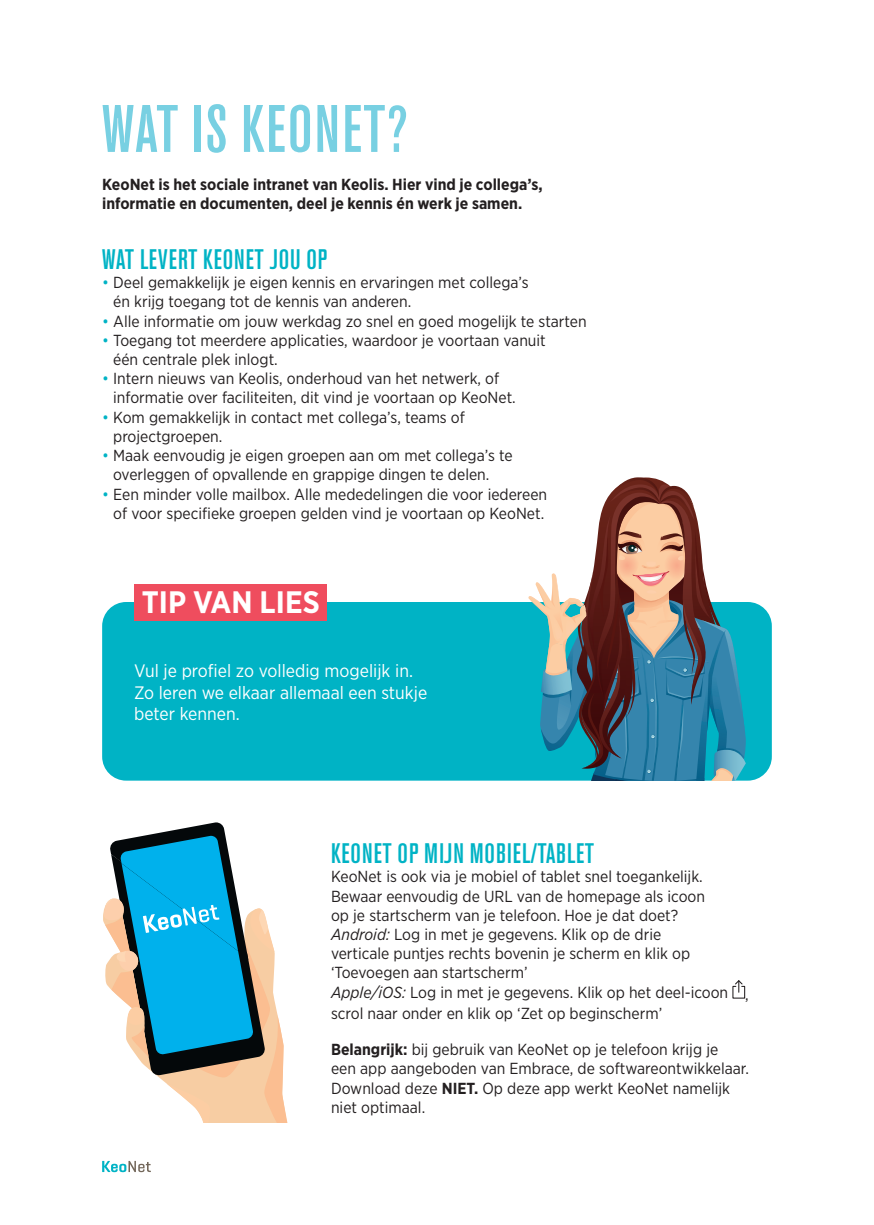
<style>
.page{position:relative;width:874px;height:1225px;background:#fff}
.page>*{position:absolute;margin:0;border:0;box-sizing:border-box;transform-origin:0 0}
.No_Spacing{font:500 condensed 66.4px "Akzidenz Grotesk BE";letter-spacing:.025em;color:#78d0e2}
.t1{font:700 31px "Gotham Narrow";color:#fff}
.No_Spacing-2{font:500 condensed 28px "Akzidenz Grotesk BE";letter-spacing:.03em;color:#00b3c5}
.t2{font:18px/21.6px "Gotham Narrow";color:#fff}
.t3{font:16px/19.2px "Gotham Narrow";color:#231f20}
.t4{font:700 16px/19.2px "Gotham Narrow";color:#231f20}
.s1{color:#00b3c5}
.s2{font-style:italic}
.s3{font-weight:700}
</style>
<div class="page">
<svg style="left:732px;top:980px;width:13px;height:19px"></svg>
<div style="left:102px;top:602px;width:669px;height:178px;background:#00b3c5;border-radius:24px"></div>
<div style="left:134px;top:584px;width:193px;height:36px;background:#ef4d5e"></div>
<svg style="left:528px;top:477px;width:217px;height:304px"></svg>
<svg style="left:102px;top:822px;width:186px;height:350px"></svg>
<p class="No_Spacing" style="left:102px;top:92px;width:307px">WAT IS KEONET?</p>
<p class="t4" style="left:102px;top:174px;width:442px">KeoNet is het sociale intranet van Keolis. Hier vind je collega’s, informatie en documenten, deel je kennis én werk je samen.</p>
<p class="No_Spacing-2" style="left:102px;top:244px;width:226px">WAT LEVERT KEONET JOU OP</p>
<p class="t3" style="left:113px;top:273px;width:417px;text-indent:-11px"><span class="s1">•</span> Deel gemakkelijk je eigen kennis en ervaringen met collega’s én krijg toegang tot de kennis van anderen.</p>
<p class="t3" style="left:102px;top:311px;width:486px"><span class="s1">•</span> Alle informatie om jouw werkdag zo snel en goed mogelijk te starten</p>
<p class="t3" style="left:113px;top:330px;width:434px;text-indent:-11px"><span class="s1">•</span> Toegang tot meerdere applicaties, waardoor je voortaan vanuit één centrale plek inlogt.</p>
<p class="t3" style="left:113px;top:369px;width:404px;text-indent:-11px"><span class="s1">•</span> Intern nieuws van Keolis, onderhoud van het netwerk, of informatie over faciliteiten, dit vind je voortaan op KeoNet.</p>
<p class="t3" style="left:113px;top:407px;width:353px;text-indent:-11px"><span class="s1">•</span> Kom gemakkelijk in contact met collega’s, teams of projectgroepen.</p>
<p class="t3" style="left:113px;top:445px;width:400px;text-indent:-11px"><span class="s1">•</span> Maak eenvoudig je eigen groepen aan om met collega’s te overleggen of opvallende en grappige dingen te delen.</p>
<p class="t3" style="left:102px;top:484px;width:446px;text-align:center"><span class="s1">•</span> Een minder volle mailbox. Alle mededelingen die voor iedereen of voor specifieke groepen gelden vind je voortaan op KeoNet.</p>
<p class="t1" style="left:142px;top:582px;width:179px">TIP VAN LIES</p>
<p class="t2" style="left:134px;top:659px;width:294px">Vul je profiel zo volledig mogelijk in.<br>Zo leren we elkaar allemaal een stukje beter kennen.</p>
<p class="No_Spacing-2" style="left:331px;top:838px;width:264px">KEONET OP MIJN MOBIEL/TABLET</p>
<p class="t3" style="left:331px;top:867px;width:373px">KeoNet is ook via je mobiel of tablet snel toegankelijk.</p>
<p class="t3" style="left:331px;top:886px;width:375px">Bewaar eenvoudig de URL van de homepage als icoon</p>
<p class="t3" style="left:331px;top:905px;width:348px">op je startscherm van je telefoon. Hoe je dat doet?</p>
<p class="t3" style="left:331px;top:924px;width:360px"><span class="s2">Android:</span> Log in met je gegevens. Klik op de drie verticale puntjes rechts bovenin je scherm en klik op ‘Toevoegen aan startscherm’</p>
<p class="t3" style="left:331px;top:981px;width:419px;line-height:21.2px"><span class="s2">Apple/iOS:</span> Log in met je gegevens. Klik op het deel-icoon , scrol naar onder en klik op ‘Zet op beginscherm’</p>
<p class="t3" style="left:331px;top:1039px;width:419px"><span class="s3">Belangrijk:</span> bij gebruik van KeoNet op je telefoon krijg je<br>een app aangeboden van Embrace, de softwareontwikkelaar.</p>
<p class="t3" style="left:331px;top:1078px;width:400px">Download deze <span class="s3">NIET.</span> Op deze app werkt KeoNet namelijk niet optimaal.</p>
</div>
